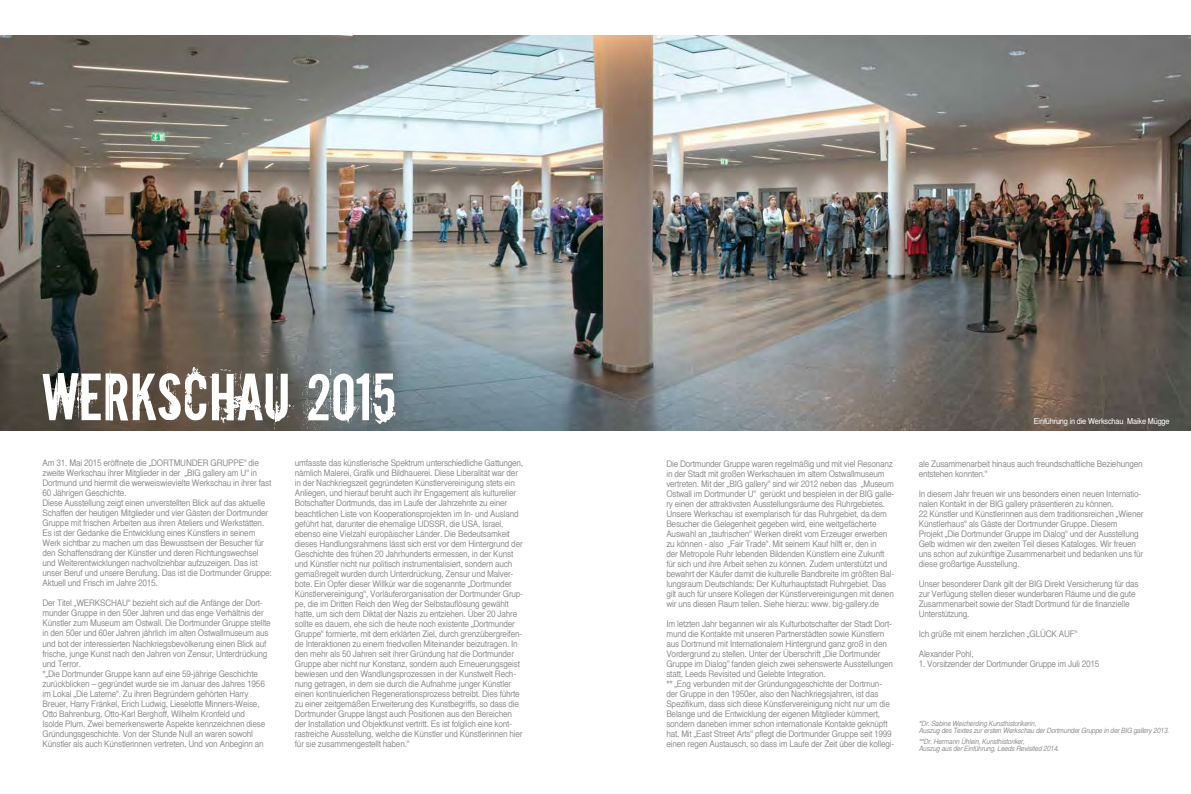
<style>
.page{position:relative;width:1191px;height:794px;background:#fff}
.page>*{position:absolute;margin:0;border:0;box-sizing:border-box;transform-origin:0 0}
.t1{font:condensed 8.9px/10px "Helsinki";letter-spacing:-.02em;color:#909090;scale:1.12 1}
.t2{font:condensed 8px "Helsinki";letter-spacing:-.02em;color:#fff;scale:1.12 1}
.t3{font:italic condensed 7.1px/7px "Helsinki";letter-spacing:-.02em;color:#909090;scale:1.12 1}
</style>
<div class="page">
<img style="left:0;top:36px;width:1191px;height:394px">
<svg style="left:43px;top:354px;width:353px;height:77px"></svg>
<p class="t1" style="left:43px;top:458px;width:206px">Am 31. Mai 2015 eröffnete die „DORTMUNDER GRUPPE“ die zweite Werkschau ihrer Mitglieder in der „BIG gallery am U“ in Dortmund und hiermit die werweiswievielte Werkschau in ihrer fast 60 Jährigen Geschichte.<br>Diese Ausstellung zeigt einen unverstellten Blick auf das aktuelle Schaffen der heutigen Mitglieder und vier Gästen der Dortmunder Gruppe mit frischen Arbeiten aus ihren Ateliers und Werkstätten.<br>Es ist der Gedanke die Entwicklung eines Künstlers in seinem Werk sichtbar zu machen um das Bewusstsein der Besucher für den Schaffensdrang der Künstler und deren Richtungswechsel und Weiterentwicklungen nachvollziehbar aufzuzeigen. Das ist unser Beruf und unsere Berufung. Das ist die Dortmunder Gruppe:<br>Aktuell und Frisch im Jahre 2015.</p>
<p class="t1" style="left:43px;top:598px;width:205px">Der Titel „WERKSCHAU“ bezieht sich auf die Anfänge der Dort&shy;munder Gruppe in den 50er Jahren und das enge Verhältnis der Künstler zum Museum am Ostwall. Die Dortmunder Gruppe stellte in den 50er und 60er Jahren jährlich im alten Ostwallmuseum aus und bot der interessierten Nachkriegsbevölkerung einen Blick auf frische, junge Kunst nach den Jahren von Zensur, Unterdrückung und Terror.<br>*„Die Dortmunder Gruppe kann auf eine 59-jährige Geschichte zurückblicken – gegründet wurde sie im Januar des Jahres 1956 im Lokal „Die Laterne“. Zu ihren Begründern gehörten Harry Breuer, Harry Fränkel, Erich Ludwig, Lieselotte Minners-Weise, Otto Bahrenburg, Otto-Karl Berghoff, Wilhelm Kronfeld und<br>Isolde Plum. Zwei bemerkenswerte Aspekte kennzeichnen diese Gründungsgeschichte. Von der Stunde Null an waren sowohl Künstler als auch Künstlerinnen vertreten. Und von Anbeginn an</p>
<p class="t1" style="left:295px;top:458px;width:205px">umfasste das künstlerische Spektrum unterschiedliche Gattungen, nämlich Malerei, Grafik und Bildhauerei. Diese Liberalität war der in der Nachkriegszeit gegründeten Künstlervereinigung stets ein Anliegen, und hierauf beruht auch ihr Engagement als kultureller Botschafter Dortmunds, das im Laufe der Jahrzehnte zu einer beachtlichen Liste von Kooperationsprojekten im In- und Ausland geführt hat, darunter die ehemalige UDSSR, die USA, Israel, ebenso eine Vielzahl europäischer Länder. Die Bedeutsamkeit dieses Handlungsrahmens lässt sich erst vor dem Hintergrund der Geschichte des frühen 20 Jahrhunderts ermessen, in der Kunst und Künstler nicht nur politisch instrumentalisiert, sondern auch gemaßregelt wurden durch Unterdrückung, Zensur und Malver&shy;bote. Ein Opfer dieser Willkür war die sogenannte „Dortmunder Künstlervereinigung“, Vorläuferorganisation der Dortmunder Grup&shy;pe, die im Dritten Reich den Weg der Selbstauflösung gewählt hatte, um sich dem Diktat der Nazis zu entziehen. Über 20 Jahre sollte es dauern, ehe sich die heute noch existente „Dortmunder Gruppe“ formierte, mit dem erklärten Ziel, durch grenzübergreifen&shy;de Interaktionen zu einem friedvollen Miteinander beizutragen. In den mehr als 50 Jahren seit ihrer Gründung hat die Dortmunder Gruppe aber nicht nur Konstanz, sondern auch Erneuerungsgeist bewiesen und den Wandlungsprozessen in der Kunstwelt Rech&shy;nung getragen, in dem sie durch die Aufnahme junger Künstler einen kontinuierlichen Regenerationsprozess betreibt. Dies führte zu einer zeitgemäßen Erweiterung des Kunstbegriffs, so dass die Dortmunder Gruppe längst auch Positionen aus den Bereichen der Installation und Objektkunst vertritt. Es ist folglich eine kont&shy;rastreiche Ausstellung, welche die Künstler und Künstlerinnen hier für sie zusammengestellt haben.“</p>
<p class="t1" style="left:666px;top:458px;width:205px">Die Dortmunder Gruppe waren regelmäßig und mit viel Resonanz in der Stadt mit großen Werkschauen im altem Ostwallmuseum vertreten. Mit der „BIG gallery“ sind wir 2012 neben das „Museum Ostwall im Dortmunder U“ gerückt und bespielen in der BIG galle&shy;ry einen der attraktivsten Ausstellungsräume des Ruhrgebietes.<br>Unsere Werkschau ist exemplarisch für das Ruhrgebiet, da dem Besucher die Gelegenheit gegeben wird, eine weitgefächerte Auswahl an „taufrischen“ Werken direkt vom Erzeuger erwerben zu können - also „Fair Trade“. Mit seinem Kauf hilft er, den in<br>der Metropole Ruhr lebenden Bildenden Künstlern eine Zukunft für sich und ihre Arbeit sehen zu können. Zudem unterstützt und bewahrt der Käufer damit die kulturelle Bandbreite im größten Bal&shy;lungsraum Deutschlands: Der Kulturhauptstadt Ruhrgebiet. Das gilt auch für unsere Kollegen der Künstlervereinigungen mit denen wir uns diesen Raum teilen. Siehe hierzu: www. big-gallery.de</p>
<p class="t1" style="left:666px;top:618px;width:205px">Im letzten Jahr begannen wir als Kulturbotschafter der Stadt Dort&shy;mund die Kontakte mit unseren Partnerstädten sowie Künstlern aus Dortmund mit Internationalem Hintergrund ganz groß in den Vordergrund zu stellen. Unter der Überschrift „Die Dortmunder Gruppe im Dialog“ fanden gleich zwei sehenswerte Ausstellungen statt, Leeds Revisited und Gelebte Integration.<br>** „Eng verbunden mit der Gründungsgeschichte der Dortmun&shy;der Gruppe in den 1950er, also den Nachkriegsjahren, ist das Spezifikum, dass sich diese Künstlervereinigung nicht nur um die Belange und die Entwicklung der eigenen Mitglieder kümmert, sondern daneben immer schon internationale Kontakte geknüpft hat. Mit „East Street Arts“ pflegt die Dortmunder Gruppe seit 1999 einen regen Austausch, so dass im Laufe der Zeit über die kollegi-</p>
<p class="t2" style="left:1034px;top:416px;width:123px">Einführung in die Werkschau Maike Mügge</p>
<p class="t1" style="left:918px;top:458px;width:201px">ale Zusammenarbeit hinaus auch freundschaftliche Beziehungen entstehen konnten.“</p>
<p class="t1" style="left:918px;top:488px;width:202px">In diesem Jahr freuen wir uns besonders einen neuen Internatio&shy;nalen Kontakt in der BIG gallery präsentieren zu können.<br>22 Künstler und Künstlerinnen aus dem traditionsreichen „Wiener Künstlerhaus“ als Gäste der Dortmunder Gruppe. Diesem Projekt „Die Dortmunder Gruppe im Dialog“ und der Ausstellung Gelb widmen wir den zweiten Teil dieses Kataloges. Wir freuen uns schon auf zukünftige Zusammenarbeit und bedanken uns für diese großartige Ausstellung.</p>
<p class="t1" style="left:918px;top:578px;width:198px">Unser besonderer Dank gilt der BIG Direkt Versicherung für das zur Verfügung stellen dieser wunderbaren Räume und die gute Zusammenarbeit sowie der Stadt Dortmund für die finanzielle Unterstützung.</p>
<p class="t1" style="left:918px;top:628px;width:143px">Ich grüße mit einem herzlichen „GLÜCK AUF“</p>
<p class="t1" style="left:918px;top:648px;width:51px">Alexander Pohl,</p>
<p class="t1" style="left:918px;top:658px;width:163px">1. Vorsitzender der Dortmunder Gruppe im Juli 2015</p>
<p class="t3" style="left:918px;top:719px;width:225px">*Dr. Sabine Weicherding Kunsthistorikerin,<br>Auszug des Textes zur ersten Werkschau der Dortmunder Gruppe in der BIG gallery 2013.</p>
<p class="t3" style="left:918px;top:737px;width:127px">**Dr. Hermann Ühlein, Kunsthistoriker,<br>Auszug aus der Einführung, Leeds Revisited 2014.</p>
</div>
